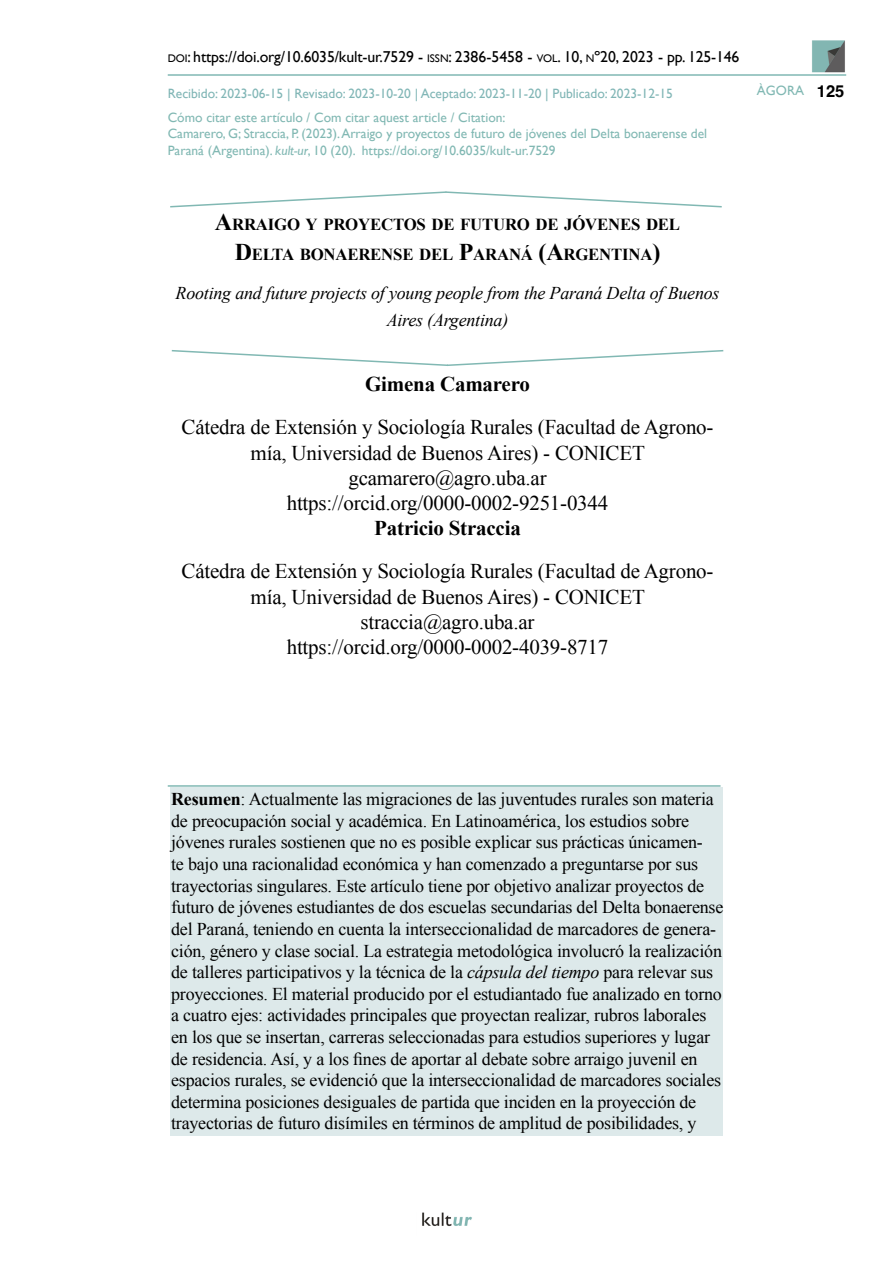
<style>
.page{position:relative;width:893px;height:1263px;background:#fff}
.page>*{position:absolute;margin:0;border:0;box-sizing:border-box;transform-origin:0 0}
.Datos_autor{font:21px/25.2px "Times New Roman";letter-spacing:-.01em;color:#000;text-align:center}
.Nombre_autor{font:700 21px "Times New Roman";letter-spacing:-.01em;color:#000}
.Abstract_Keywords{font:18px/21.6px "Times New Roman";letter-spacing:-.01em;color:#000}
.Título_inglés{font:italic 18px/27px "Times New Roman";letter-spacing:-.01em;color:#000;text-align:center}
.Título_artículo{font:700 16.8px/30px "Times New Roman";letter-spacing:-.015em;color:#000;text-align:center}
.t1{font:15.75px "Gill Sans";letter-spacing:-.01em;color:#000}
.t2{font:13.5px/16.5px "Gill Sans";color:#81b8b3}
.t3{font:13.5px "Gill Sans";color:#81b6b6}
.s1{font-size:10.95px}
.s2{font-style:inherit}
.s3{font-style:italic}
.s4{font-family:"Helvetica";font-weight:700;font-size:16.5px;color:#000}
.s5{font-size:24px}
.s6{font-weight:700}
</style>
<div class="page">
<img style="left:422px;top:1212px;width:50px;height:14px">
<img style="left:812px;top:40px;width:33px;height:33px">
<hr style="left:168px;top:74px;width:678px;height:2px;background:#81b8b3">
<div style="left:170px;top:787px;width:553px;height:348px;background:#dde9ea"></div>
<svg style="left:171px;top:350px;width:553px;height:16px"></svg>
<hr style="left:168px;top:785px;width:552px;height:2px;background:#81b8b3">
<svg style="left:170px;top:191px;width:552px;height:17px"></svg>
<p class="t1" style="left:168px;top:47px;width:573px"><span class="s1">DOI</span>: https://doi.org/10.6035/kult-ur.7529 - <span class="s1">ISSN</span>: 2386-5458 - <span class="s1">VOL</span><span class="s2">. 10,</span> <span class="s1">N</span><span class="s2">º20, 2023 -</span> pp. <span class="s2">125-146</span></p>
<p class="t3" style="left:168px;top:86px;width:507px">Recibido: 2023-06-15 | Revisado: 2023-10-20 | Aceptado: 2023-11-20 | Publicado: 2023-12-15</p>
<p class="t2" style="left:168px;top:109px;width:541px">Cómo citar este artículo / Com citar aquest article / Citation:<br>Camarero, G; Straccia, P. (2023). Arraigo y proyectos de futuro de jóvenes del Delta bonaerense del<br>Paraná (Argentina). <span class="s3">kult-ur</span>, 10 (20). https://doi.org/10.6035/kult-ur.7529</p>
<p class="t2" style="left:757px;top:82px;width:89px">ÀGORA <span class="s4">125</span></p>
<p class="Título_artículo" style="left:215px;top:209px;width:467px"><span class="s5">A</span>RRAIGO Y PROYECTOS DE FUTURO DE JÓVENES DEL<br><span class="s5">D</span>ELTA BONAERENSE DEL <span class="s5">P</span>ARANÁ <span class="s5">(A</span>RGENTINA<span class="s5">)</span></p>
<p class="Título_inglés" style="left:176px;top:279px;width:545px">Rooting and future projects of young people from the Paraná Delta of Buenos<br>Aires (Argentina)</p>
<p class="Nombre_autor" style="left:365px;top:370px;width:166px">Gimena Camarero</p>
<p class="Datos_autor" style="left:182px;top:414px;width:533px">Cátedra de Extensión y Sociología Rurales (Facultad de Agrono&shy;mía, Universidad de Buenos Aires) - CONICET</p>
<p class="Datos_autor" style="left:348px;top:465px;width:200px">gcamarero@agro.uba.ar</p>
<p class="Datos_autor" style="left:287px;top:490px;width:323px">https://orcid.org/0000-0002-9251-0344</p>
<p class="Nombre_autor" style="left:374px;top:514px;width:148px">Patricio Straccia</p>
<p class="Datos_autor" style="left:182px;top:558px;width:533px">Cátedra de Extensión y Sociología Rurales (Facultad de Agrono&shy;mía, Universidad de Buenos Aires) - CONICET</p>
<p class="Datos_autor" style="left:361px;top:609px;width:175px">straccia@agro.uba.ar</p>
<p class="Datos_autor" style="left:287px;top:634px;width:323px">https://orcid.org/0000-0002-4039-8717</p>
<p class="Abstract_Keywords" style="left:171px;top:788px;width:554px"><span class="s6">Resumen</span>: Actualmente las migraciones de las juventudes rurales son materia de preocupación social y académica. En Latinoamérica, los estudios sobre jóvenes rurales sostienen que no es posible explicar sus prácticas únicamen-<br>te bajo una racionalidad económica y han comenzado a preguntarse por sus trayectorias singulares. Este artículo tiene por objetivo analizar proyectos de futuro de jóvenes estudiantes de dos escuelas secundarias del Delta bonaerense del Paraná, teniendo en cuenta la interseccionalidad de marcadores de genera&shy;ción, género y clase social. La estrategia metodológica involucró la realización de talleres participativos y la técnica de la <span class="s3">cápsula del tiempo</span> para relevar sus proyecciones. El material producido por el estudiantado fue analizado en torno a cuatro ejes: actividades principales que proyectan realizar, rubros laborales en los que se insertan, carreras seleccionadas para estudios superiores y lugar de residencia. Así, y a los fines de aportar al debate sobre arraigo juvenil en espacios rurales, se evidenció que la interseccionalidad de marcadores sociales determina posiciones desiguales de partida que inciden en la proyección de trayectorias de futuro disímiles en términos de amplitud de posibilidades, y</p>
</div>
